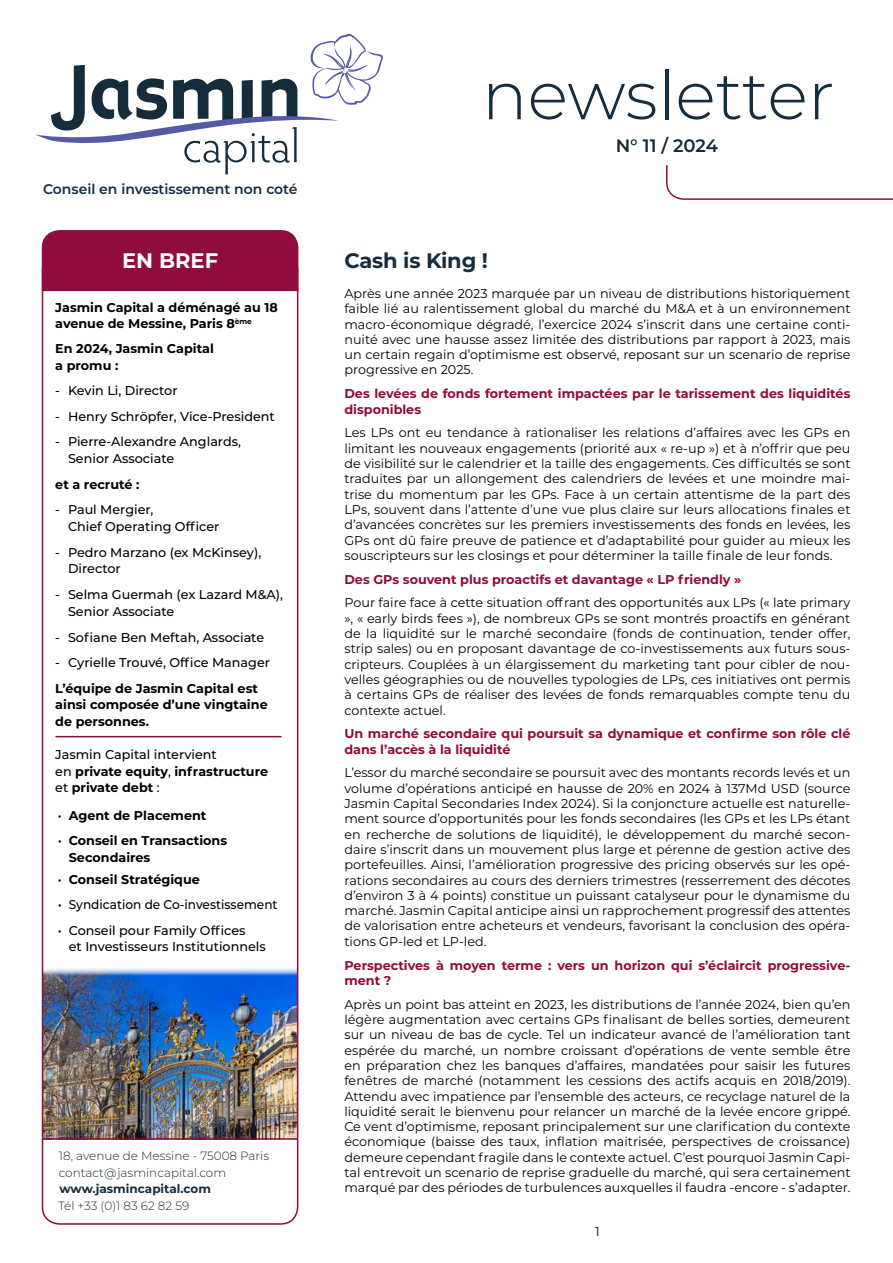
<style>
.page{position:relative;width:893px;height:1263px;background:#fff}
.page>*{position:absolute;margin:0;border:0;box-sizing:border-box;transform-origin:0 0}
.t1{font:300 67.65px "Montserrat";color:#152c3d}
.t2{font:700 21px "Montserrat";letter-spacing:-.01em;color:#152c3d}
.t3{font:700 21px "Montserrat";color:#fff}
.t4{font:600 18px "Montserrat";letter-spacing:-.005em;color:#152c3d}
.t5{font:600 13.95px "Montserrat";color:#152c3d}
.t6{font:12.75px/15.3px "Montserrat";color:#000;text-align:justify}
.t7{font:500 12.75px/16.5px "Montserrat";color:#000}
.t8{font:700 12.75px/16.5px "Montserrat";color:#000}
.t9{font:700 12.75px/15.3px "Montserrat";color:#900c3e}
.t10{font:300 12px/16.5px "Montserrat";color:#152c3d}
.t11{font:700 12px "Montserrat";color:#152c3d}
.s1{font-weight:500}
</style>
<div class="page">
<svg style="left:41px;top:292px;width:258px;height:933px"></svg>
<div style="left:41px;top:230px;width:258px;height:62px;background:#900c3e"></div>
<svg style="left:35px;top:33px;width:348px;height:141px"></svg>
<svg style="left:666px;top:165px;width:227px;height:35px"></svg>
<hr style="left:43px;top:1138px;width:254px;height:2px;background:#900c3e">
<p class="t5" style="left:43px;top:179px;width:256px">Conseil en investissement non coté</p>
<h2 class="t3" style="left:122px;top:245px;width:98px">EN BREF</h2>
<p class="t8" style="left:55px;top:298px;width:224px">Jasmin Capital a déménagé au 18 avenue de Messine, Paris 8<sup>ème</sup></p>
<p class="t8" style="left:55px;top:340px;width:160px">En 2024, Jasmin Capital a promu :</p>
<p class="t7" style="left:55px;top:382px;width:124px">- Kevin Li, Director</p>
<p class="t7" style="left:55px;top:407px;width:221px">- Henry Schröpfer, Vice-President</p>
<p class="t7" style="left:68px;top:433px;width:174px;text-indent:-13px">- Pierre-Alexandre Anglards,<br>Senior Associate</p>
<p class="t8" style="left:55px;top:475px;width:86px">et a recruté :</p>
<p class="t7" style="left:68px;top:501px;width:153px;text-indent:-13px">- Paul Mergier,<br>Chief Operating Officer</p>
<p class="t7" style="left:68px;top:543px;width:195px;text-indent:-13px">- Pedro Marzano (ex McKinsey),<br>Director</p>
<p class="t7" style="left:68px;top:586px;width:217px;text-indent:-13px">- Selma Guermah (ex Lazard M&amp;A),<br>Senior Associate</p>
<p class="t7" style="left:55px;top:628px;width:210px">- Sofiane Ben Meftah, Associate</p>
<p class="t7" style="left:55px;top:654px;width:216px">- Cyrielle Trouvé, Office Manager</p>
<p class="t8" style="left:55px;top:679px;width:214px">L’équipe de Jasmin Capital est ainsi composée d’une vingtaine de personnes.</p>
<p class="t8" style="left:55px;top:746px;width:214px"><span class="s1">Jasmin Capital intervient<br>en</span> private equity<span class="s1">,</span> infrastructure <span class="s1">et</span> private debt <span class="s1">:</span></p>
<p class="t8" style="left:58px;top:806px;width:150px"><span class="s1">•</span> Agent de Placement</p>
<p class="t8" style="left:69px;top:832px;width:160px;text-indent:-11px"><span class="s1">•</span> Conseil en Transactions<br>Secondaires</p>
<p class="t8" style="left:58px;top:870px;width:143px"><span class="s1">•</span> Conseil Stratégique</p>
<p class="t7" style="left:58px;top:896px;width:221px">• Syndication de Co-investissement</p>
<p class="t7" style="left:69px;top:921px;width:199px;text-indent:-11px">• Conseil pour Family Offices<br>et Investisseurs Institutionnels</p>
<p class="t10" style="left:59px;top:1147px;width:212px">18, avenue de Messine - 75008 Paris contact@jasmincapital.com</p>
<p class="t11" style="left:60px;top:1180px;width:153px">www.jasmincapital.com</p>
<p class="t10" style="left:58px;top:1197px;width:133px">Tél +33 (0)1 83 62 82 59</p>
<h1 class="t1" style="left:482px;top:49px;width:354px">newsletter</h1>
<h3 class="t4" style="left:616px;top:133px;width:104px">N° 11 / 2024</h3>
<h2 class="t2" style="left:344px;top:246px;width:145px">Cash is King !</h2>
<p class="t6" style="left:344px;top:285px;width:508px">Après une année 2023 marquée par un niveau de distributions historiquement faible lié au ralentissement global du marché du M&amp;A et à un environnement macro-économique dégradé, l’exercice 2024 s’inscrit dans une certaine conti&shy;nuité avec une hausse assez limitée des distributions par rapport à 2023, mais un certain regain d’optimisme est observé, reposant sur un scenario de reprise progressive en 2025.</p>
<p class="t9" style="left:344px;top:385px;width:507px">Des levées de fonds fortement impactées par le tarissement des liquidités disponibles</p>
<p class="t6" style="left:344px;top:425px;width:508px">Les LPs ont eu tendance à rationaliser les relations d’affaires avec les GPs en limitant les nouveaux engagements (priorité aux « re-up ») et à n’offrir que peu de visibilité sur le calendrier et la taille des engagements. Ces difficultés se sont traduites par un allongement des calendriers de levées et une moindre mai&shy;trise du momentum par les GPs. Face à un certain attentisme de la part des LPs, souvent dans l’attente d’une vue plus claire sur leurs allocations finales et d’avancées concrètes sur les premiers investissements des fonds en levées, les GPs ont dû faire preuve de patience et d’adaptabilité pour guider au mieux les souscripteurs sur les closings et pour déterminer la taille finale de leur fonds.</p>
<p class="t9" style="left:344px;top:571px;width:398px">Des GPs souvent plus proactifs et davantage « LP friendly »</p>
<p class="t6" style="left:344px;top:595px;width:508px">Pour faire face à cette situation offrant des opportunités aux LPs (« late primary », « early birds fees »), de nombreux GPs se sont montrés proactifs en générant de la liquidité sur le marché secondaire (fonds de continuation, tender offer, strip sales) ou en proposant davantage de co-investissements aux futurs sous&shy;cripteurs. Couplées à un élargissement du marketing tant pour cibler de nou&shy;velles géographies ou de nouvelles typologies de LPs, ces initiatives ont permis à certains GPs de réaliser des levées de fonds remarquables compte tenu du contexte actuel.</p>
<p class="t9" style="left:344px;top:725px;width:507px">Un marché secondaire qui poursuit sa dynamique et confirme son rôle clé dans l’accès à la liquidité</p>
<p class="t6" style="left:344px;top:765px;width:508px">L’essor du marché secondaire se poursuit avec des montants records levés et un volume d’opérations anticipé en hausse de 20% en 2024 à 137Md USD (source Jasmin Capital Secondaries Index 2024). Si la conjoncture actuelle est naturelle&shy;ment source d’opportunités pour les fonds secondaires (les GPs et les LPs étant en recherche de solutions de liquidité), le développement du marché secon&shy;daire s’inscrit dans un mouvement plus large et pérenne de gestion active des portefeuilles. Ainsi, l’amélioration progressive des pricing observés sur les opé&shy;rations secondaires au cours des derniers trimestres (resserrement des décotes d’environ 3 à 4 points) constitue un puissant catalyseur pour le dynamisme du marché. Jasmin Capital anticipe ainsi un rapprochement progressif des attentes de valorisation entre acheteurs et vendeurs, favorisant la conclusion des opéra&shy;tions GP-led et LP-led.</p>
<p class="t9" style="left:344px;top:957px;width:507px">Perspectives à moyen terme : vers un horizon qui s’éclaircit progressive&shy;ment ?</p>
<p class="t6" style="left:344px;top:996px;width:508px">Après un point bas atteint en 2023, les distributions de l’année 2024, bien qu’en légère augmentation avec certains GPs finalisant de belles sorties, demeurent sur un niveau de bas de cycle. Tel un indicateur avancé de l’amélioration tant espérée du marché, un nombre croissant d’opérations de vente semble être en préparation chez les banques d’affaires, mandatées pour saisir les futures fenêtres de marché (notamment les cessions des actifs acquis en 2018/2019).<br>Attendu avec impatience par l’ensemble des acteurs, ce recyclage naturel de la liquidité serait le bienvenu pour relancer un marché de la levée encore grippé.<br>Ce vent d’optimisme, reposant principalement sur une clarification du contexte économique (baisse des taux, inflation maitrisée, perspectives de croissance) demeure cependant fragile dans le contexte actuel. C’est pourquoi Jasmin Capi&shy;tal entrevoit un scenario de reprise graduelle du marché, qui sera certainement marqué par des périodes de turbulences auxquelles il faudra -encore - s’adapter.</p>
<p class="t6" style="left:595px;top:1223px;width:6px">1</p>
</div>
